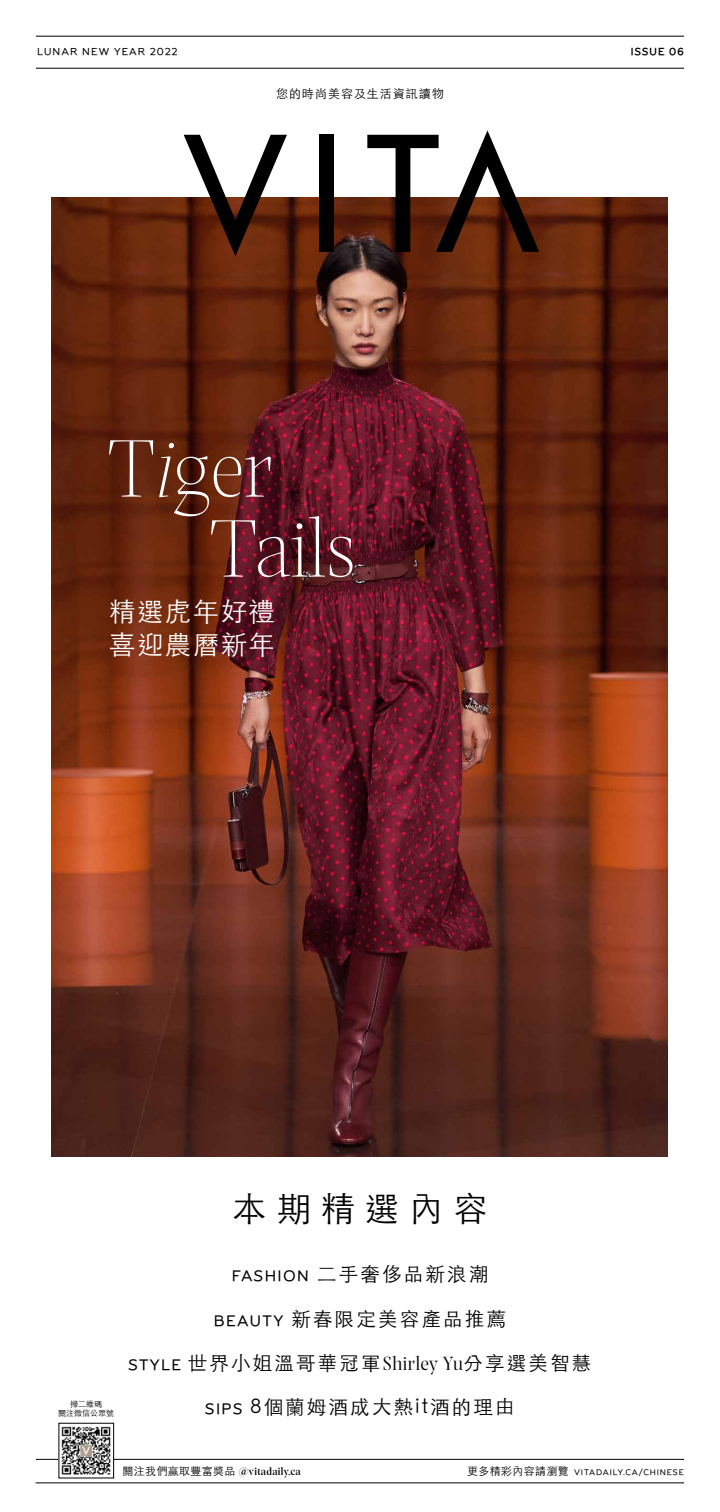
<style>
.page{position:relative;width:720px;height:1512px;background:#fff}
.page>*{position:absolute;margin:0;border:0;box-sizing:border-box;transform-origin:0 0}
.t1{font:300 85.8px/80px "Prospectus L";color:#fff}
.t2{font:300 34.3px "ST Heiti TC";letter-spacing:.29em;color:#000}
.t3{font:300 26.3px/33.5px "ST Heiti TC";letter-spacing:.06em;color:#fff}
.t4{font:300 19.5px "ST Heiti TC";letter-spacing:.11em;color:#000}
.t5{font:300 12px "ST Heiti TC";letter-spacing:.08em;color:#000}
.t6{font:11px "Prospectus L S Bd";letter-spacing:.03em;color:#000}
.t7{font:600 10px "Grover";letter-spacing:.11em;color:#000}
.t8{font:700 10px "Grover";letter-spacing:.11em;color:#000}
.t9{font:600 8px "Grover";letter-spacing:.11em;color:#000}
.t10{font:300 8px/9.6px "ST Heiti TC";color:#000;text-align:center}
.s1{font-style:italic}
.s2{font-family:"Grover";font-weight:600;font-size:15.1px}
.s3{font-family:"Prospectus L";font-weight:400;font-size:20px}
.s4{font-family:"ST Heiti TC";font-weight:300}
.s5{font-family:"ST Heiti TC";font-weight:300;font-size:11px}
</style>
<div class="page">
<img style="left:52px;top:198px;width:615px;height:958px">
<svg style="left:184px;top:135px;width:103px;height:121px"></svg>
<div style="left:319px;top:135px;width:15px;height:117px;background:#000"></div>
<svg style="left:367px;top:130px;width:172px;height:122px"></svg>
<hr style="left:36px;top:68px;width:648px;height:1px;background:#000">
<hr style="left:36px;top:36px;width:648px;height:1px;background:#000">
<hr style="left:36px;top:1483px;width:648px;height:1px;background:#000">
<hr style="left:36px;top:1459px;width:648px;height:1px;background:#000">
<img style="left:61px;top:1426px;width:51px;height:49px">
<p class="t7" style="left:37px;top:47px;width:142px">LUNAR NEW YEAR 2022</p>
<p class="t5" style="left:276px;top:83px;width:169px">您的時尚美容及生活資訊讀物</p>
<h1 class="t1" style="left:208px;top:428px;width:150px;text-indent:-102px">T<span class="s1">i</span>ger<br>Tails</h1>
<h3 class="t3" style="left:109px;top:592px;width:167px">精選虎年好禮喜迎農曆新年</h3>
<p class="t8" style="left:631px;top:46px;width:55px">ISSUE 06</p>
<h2 class="t2" style="left:232px;top:1179px;width:257px">本期精選內容</h2>
<p class="t10" style="left:58px;top:1398px;width:57px">掃二維碼<br>關注微信公眾號</p>
<p class="t4" style="left:232px;top:1257px;width:258px"><span class="s2">FASHION</span> 二手奢侈品新浪潮</p>
<p class="t4" style="left:214px;top:1302px;width:294px"><span class="s2">BEAUTY</span> 新春限定美容產品推薦</p>
<p class="t4" style="left:128px;top:1346px;width:465px"><span class="s2">STYLE</span> 世界小姐溫哥華冠軍<span class="s3">Shirley Yu</span>分享選美智慧</p>
<p class="t4" style="left:205px;top:1390px;width:311px"><span class="s2">SIPS</span> 8個蘭姆酒成大熱it酒的理由</p>
<p class="t6" style="left:122px;top:1463px;width:180px"><span class="s4">關注我們贏取豐富獎品</span> @vitadaily.ca</p>
<p class="t9" style="left:467px;top:1469px;width:218px"><span class="s5">更多精彩內容請瀏覽</span> VITADAILY.CA/CHINESE</p>
</div>
